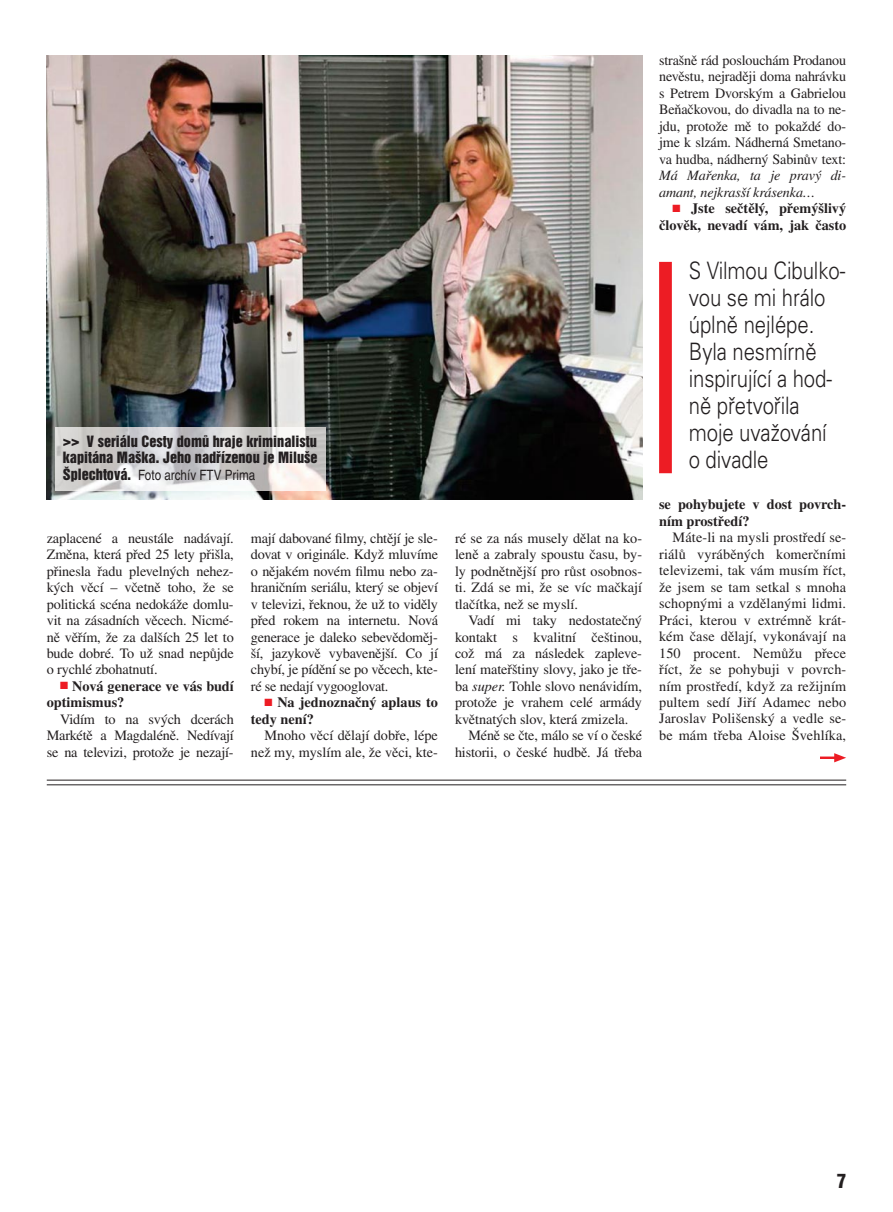
<style>
.page{position:relative;width:893px;height:1212px;background:#fff}
.page>*{position:absolute;margin:0;border:0;box-sizing:border-box;transform-origin:0 0}
.t1{font:300 24px/27px "Univers CE";letter-spacing:-.005em;color:#231f20;scale:.85 1}
.t2{font:18px "Helvetica Inserat CE";color:#231f20}
.t3{font:14.25px/16.5px "Times LT Std";letter-spacing:-.005em;color:#231f20;text-align:justify}
.t4{font:700 14.25px/16.5px "Times LT Std";color:#231f20}
.t5{font:14.25px/16.5px "Helvetica Inserat CE";color:#231f20}
.t6{font:italic 14.25px/16.5px "Times LT Std";letter-spacing:-.01em;color:#231f20}
.t7{font:14.25px "Helvetica CE";color:#231f20;scale:.82 1}
.s1{font-family:"Helvetica Inserat CE"}
.s2{color:#ed1c24}
.s3{font-style:italic}
</style>
<div class="page">
<hr style="left:47px;top:780px;width:799px;height:1px;background:#231f20">
<hr style="left:47px;top:784px;width:799px;height:1px;background:#231f20">
<img style="left:47px;top:55px;width:595px;height:444px">
<svg style="left:820px;top:753px;width:26px;height:9px"></svg>
<div style="left:659px;top:262px;width:13px;height:211px;background:#ed1c24"></div>
<img style="left:55px;top:428px;width:270px;height:62px">
<p class="t5" style="left:63px;top:434px;width:256px">&gt;&gt; V seriálu Cesty domů hraje kriminalistu kapitána Maška. Jeho nadřízenou je Miluše</p>
<p class="t7" style="left:63px;top:469px;width:236px"><span class="s1">Šplechtová.</span> Foto archív FTV Prima</p>
<p class="t3" style="left:47px;top:531px;width:189px">zaplacené a neustále nadávají.<br>Změna, která před 25 lety přišla, přinesla řadu plevelných nehez&shy;kých věcí – včetně toho, že se politická scéna nedokáže domlu&shy;vit na zásadních věcech. Nicmé&shy;ně věřím, že za dalších 25 let to bude dobré. To už snad nepůjde o rychlé zbohatnutí.</p>
<p class="t4" style="left:47px;top:679px;width:189px;text-indent:13px"><span class="s2">■</span> Nová generace ve vás budí optimismus?</p>
<p class="t3" style="left:47px;top:712px;width:189px;text-indent:14px">Vidím to na svých dcerách Markétě a Magdaléně. Nedívají se na televizi, protože je nezají-</p>
<p class="t3" style="left:251px;top:531px;width:189px">mají dabované filmy, chtějí je sle&shy;dovat v originále. Když mluvíme o nějakém novém filmu nebo za&shy;hraničním seriálu, který se objeví v televizi, řeknou, že už to viděly před rokem na internetu. Nová generace je daleko sebevědoměj&shy;ší, jazykově vybavenější. Co jí chybí, je pídění se po věcech, kte&shy;ré se nedají vygooglovat.</p>
<p class="t4" style="left:251px;top:696px;width:189px;text-indent:14px"><span class="s2">■</span> Na jednoznačný aplaus to tedy není?</p>
<p class="t3" style="left:251px;top:729px;width:189px;text-align:right">Mnoho věcí dělají dobře, lépe než my, myslím ale, že věci, kte-</p>
<p class="t3" style="left:455px;top:531px;width:189px">ré se za nás musely dělat na ko&shy;leně a zabraly spoustu času, by&shy;ly podnětnější pro růst osobnos&shy;ti. Zdá se mi, že se víc mačkají tlačítka, než se myslí.</p>
<p class="t3" style="left:468px;top:613px;width:175px">Vadí mi taky nedostatečný</p>
<p class="t3" style="left:455px;top:630px;width:189px">kontakt s kvalitní češtinou,</p>
<p class="t3" style="left:455px;top:646px;width:189px">což má za následek zapleve -</p>
<p class="t3" style="left:455px;top:663px;width:189px">lení mateřštiny slovy, jako je tře-</p>
<p class="t3" style="left:455px;top:679px;width:189px">ba <span class="s3">super.</span> Tohle slovo nenávidím,</p>
<p class="t3" style="left:455px;top:696px;width:189px">protože je vrahem celé armády</p>
<p class="t3" style="left:455px;top:712px;width:175px">květnatých slov, která zmizela.</p>
<p class="t3" style="left:468px;top:729px;width:175px">Méně se čte, málo se ví o české</p>
<p class="t3" style="left:455px;top:745px;width:189px">historii, o české hudbě. Já třeba</p>
<p class="t3" style="left:659px;top:53px;width:189px">strašně rád poslouchám Prodanou nevěstu, nejraději doma nahrávku s Petrem Dvorským a Gabrielou Beňačkovou, do divadla na to ne&shy;jdu, protože mě to pokaždé do&shy;jme k slzám. Nádherná Smetano&shy;va hudba, nádherný Sabinův text:</p>
<p class="t6" style="left:659px;top:167px;width:188px">Má Mařenka, ta je pravý di&shy;amant, nejkrasší krásenka…</p>
<p class="t4" style="left:659px;top:202px;width:189px;text-align:right"><span class="s2">■</span> Jste sečtělý, přemýšlivý člověk, nevadí vám, jak často</p>
<h1 class="t1" style="left:689px;top:259px;width:186px">S Vilmou Cibulko&shy;vou se mi hrálo úplně nejlépe.<br>Byla nesmírně inspirující a hod&shy;ně přetvořila moje uvažování<br>o divadle</h1>
<p class="t4" style="left:659px;top:498px;width:189px">se pohybujete v dost povrch&shy;ním prostředí?</p>
<p class="t3" style="left:659px;top:531px;width:189px;text-indent:14px">Máte-li na mysli prostředí se&shy;riálů vyráběných komerčními televizemi, tak vám musím říct, že jsem se tam setkal s mnoha schopnými a vzdělanými lidmi.<br>Práci, kterou v extrémně krát&shy;kém čase dělají, vykonávají na 150 procent. Nemůžu přece říct, že se pohybuji v povrch&shy;ním prostředí, když za režijním pultem sedí Jiří Adamec nebo Jaroslav Polišenský a vedle se&shy;be mám třeba Aloise Švehlíka,</p>
<p class="t2" style="left:837px;top:1174px;width:10px">7</p>
</div>
